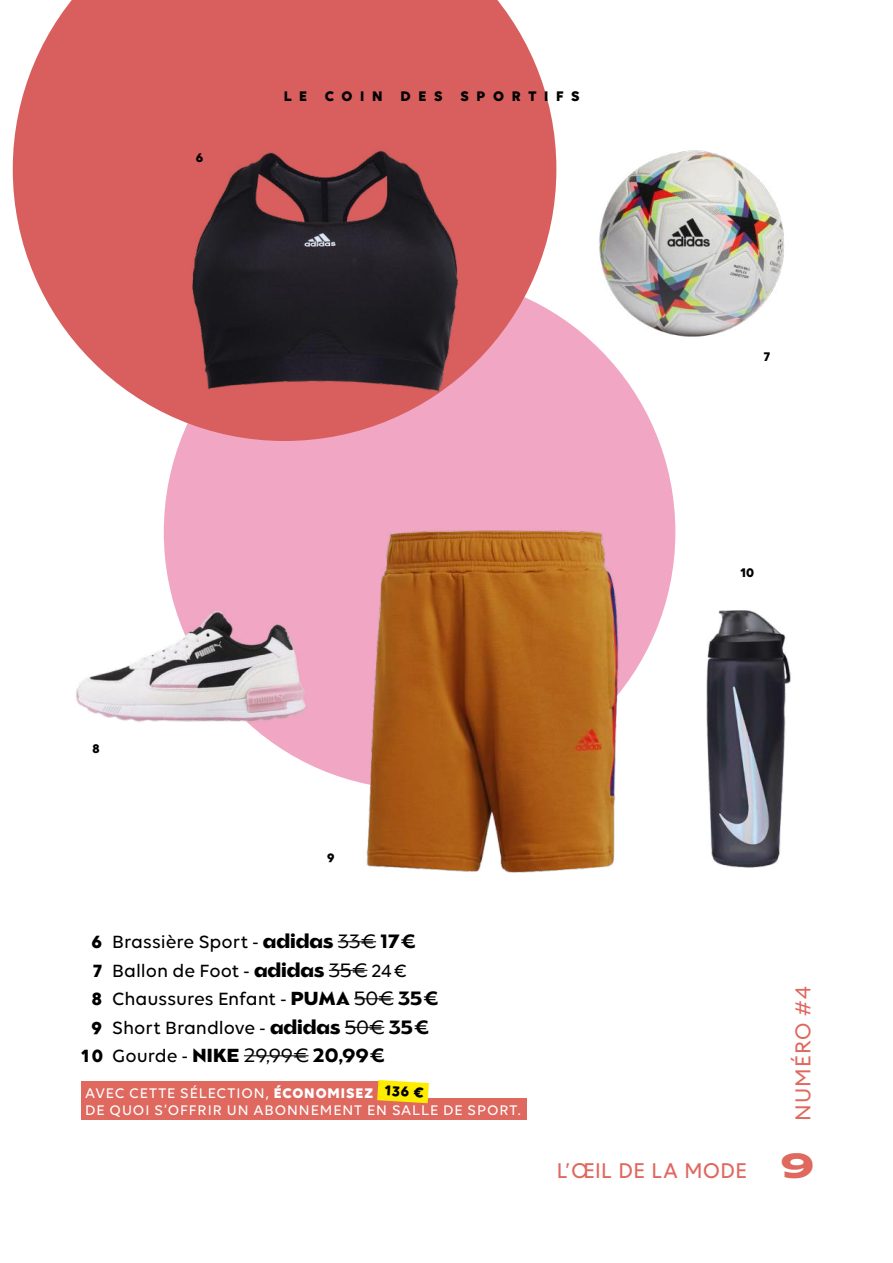
<style>
.page{position:relative;width:893px;height:1263px;background:#fff}
.page>*{position:absolute;margin:0;border:0;box-sizing:border-box;transform-origin:0 0}
.t1{font:21px "Euclid Circular A";letter-spacing:.05em;color:#df685f}
.t2{font:20.55px "Basetica";letter-spacing:.05em;color:#df685f}
.t3{font:500 19.2px "Volte";letter-spacing:-.005em;color:#000}
.t4{font:700 15.3px "Volte";color:#000}
.t5{font:500 15px/17.2px "Volte";letter-spacing:.06em;color:#fff}
.t6{font:700 15px "Volte";letter-spacing:.51em;color:#010202}
.t7{font:700 13.5px "Volte";color:#000}
.s1{font-weight:700}
.s2{font-family:"Balgin";font-weight:700;font-size:18.75px}
.s3{font-family:"Balgin";font-weight:300}
.s4{font-family:"Balgin";font-weight:600}
.s5{font-family:"Matrice";font-weight:800;font-size:35.1px}
</style>
<div class="page">
<div style="left:164px;top:275px;width:511px;height:514px;background:#f1a7c3;border-radius:50%"></div>
<svg style="left:13px;top:0;width:543px;height:441px;fill:#d95f5f"></svg>
<img style="left:154px;top:138px;width:342px;height:265px">
<img style="left:76px;top:605px;width:231px;height:126px">
<img style="left:706px;top:610px;width:85px;height:258px">
<img style="left:587px;top:150px;width:197px;height:196px">
<img style="left:363px;top:530px;width:264px;height:343px">
<div style="left:81px;top:1081px;width:298px;height:21px;background:#df685f"></div>
<div style="left:81px;top:1098px;width:445px;height:22px;background:#df685f"></div>
<svg style="left:377px;top:1080px;width:52px;height:23px"></svg>
<hr style="left:338px;top:941px;width:38px;height:1px;background:#000">
<hr style="left:329px;top:970px;width:38px;height:1px;background:#000">
<hr style="left:354px;top:998px;width:40px;height:1px;background:#000">
<hr style="left:345px;top:1027px;width:39px;height:1px;background:#000">
<hr style="left:244px;top:1055px;width:65px;height:1px;background:#000">
<p class="t7" style="left:196px;top:149px;width:9px">6</p>
<p class="t6" style="left:284px;top:87px;width:297px">LE COIN DES SPORTIFS</p>
<p class="t7" style="left:93px;top:740px;width:9px">8</p>
<p class="t7" style="left:327px;top:849px;width:9px">9</p>
<p class="t3" style="left:91px;top:931px;width:325px"><span class="s1">6</span> Brassière Sport - <span class="s2">adidas</span> <span class="s3">33€</span> <span class="s4">17€</span></p>
<p class="t3" style="left:93px;top:959px;width:315px"><span class="s1">7</span> Ballon de Foot - <span class="s2">adidas</span> <span class="s3">35€</span> 24€</p>
<p class="t3" style="left:92px;top:988px;width:348px"><span class="s1">8</span> Chaussures Enfant - <span class="s2">PUMA</span> <span class="s3">50€</span> <span class="s4">35€</span></p>
<p class="t3" style="left:91px;top:1016px;width:339px"><span class="s1">9</span> Short Brandlove - <span class="s2">adidas</span> <span class="s3">50€</span> <span class="s4">35€</span></p>
<p class="t3" style="left:81px;top:1045px;width:305px"><span class="s1">10</span> Gourde - <span class="s2">NIKE</span> <span class="s3">29,99€</span> <span class="s4">20,99€</span></p>
<p class="t5" style="left:85px;top:1084px;width:437px">AVEC CETTE SÉLECTION, <span class="s1">ÉCONOMISEZ<br></span>DE QUOI S’OFFRIR UN ABONNEMENT EN SALLE DE SPORT.</p>
<p class="t4" style="left:385px;top:1081px;width:41px;rotate:3deg">136 €</p>
<p class="t7" style="left:764px;top:349px;width:8px">7</p>
<p class="t7" style="left:740px;top:564px;width:16px">10</p>
<p class="t1" style="left:789px;top:1120px;width:136px;rotate:-90deg">NUMÉRO #4</p>
<p class="t2" style="left:557px;top:1157px;width:259px">L’ŒIL DE LA MODE <span class="s5">9</span></p>
</div>
